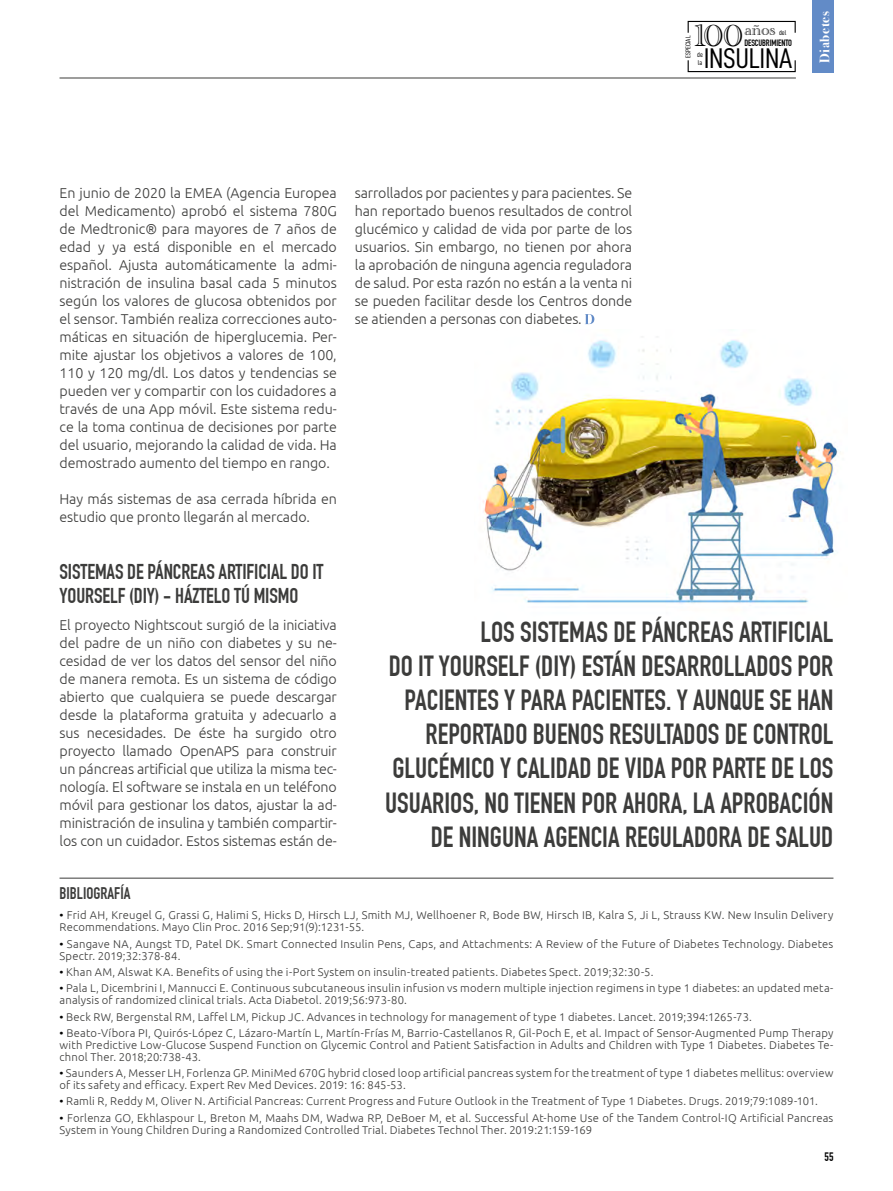
<style>
.page{position:relative;width:893px;height:1191px;background:#fff}
.page>*{position:absolute;margin:0;border:0;box-sizing:border-box;transform-origin:0 0}
.t1{font:31.8px "Academy Engraved Let Plain";color:#000}
.t2{font:28.5px/34.2px "DIN Engschrift Std";color:#3c3c3b;text-align:right}
.t3{font:28.5px "D DIN Condensed";letter-spacing:-.01em;color:#000}
.t4{font:21px/24px "DIN Engschrift Std";letter-spacing:-.005em;color:#3c3c3b}
.t5{font:16.65px "Academy Engraved Let Plain";color:#000}
.t6{font:16.5px "DIN Engschrift Std";color:#3c3c3b}
.t7{font:300 14.25px/18px "Ubuntu";letter-spacing:-.005em;color:#3c3c3b;text-align:justify}
.t8{font:700 13.5px "Bodoni Svty Two ITCTT";letter-spacing:.04em;color:#fff}
.t9{font:12px "DIN Engschrift Std";color:#000}
.t10{font:300 11.25px/12px "Ubuntu";letter-spacing:.02em;color:#3c3c3b}
.t11{font:9px "DIN Engschrift Std";letter-spacing:-.01em;color:#000}
.t12{font:6.9px/8.2px "D DIN Condensed";color:#000}
.s1{font-weight:400;color:#000}
</style>
<div class="page">
<div style="left:812px;top:0;width:21px;height:72px;background:#628bc7"></div>
<svg style="left:687px;top:20px;width:109px;height:53px"></svg>
<hr style="left:60px;top:78px;width:736px;height:1px;background:#3c3c3b">
<hr style="left:60px;top:877px;width:773px;height:1px;background:#3c3c3b">
<img style="left:483px;top:336px;width:356px;height:268px">
<svg style="left:585px;top:314px;width:9px;height:10px"></svg>
<h1 class="t1" style="left:694px;top:11px;width:51px">100</h1>
<h3 class="t5" style="left:744px;top:18px;width:33px">años</h3>
<p class="t12" style="left:779px;top:29px;width:9px">del</p>
<p class="t11" style="left:744px;top:37px;width:49px">DESCUBRIMIENTO</p>
<p class="t12" style="left:684px;top:58px;width:24px;rotate:-90deg">ESPECIAL</p>
<p class="t12" style="left:697px;top:50px;width:7px">de la</p>
<h2 class="t3" style="left:704px;top:43px;width:90px">INSULINA</h2>
<p class="t8" style="left:813px;top:63px;width:53px;rotate:-90deg">Diabetes</p>
<p class="t7" style="left:60px;top:184px;width:279px">En junio de 2020 la EMEA (Agencia Europea del Medicamento) aprobó el sistema 780G de Medtronic® para mayores de 7 años de edad y ya está disponible en el mercado español. Ajusta automáticamente la admi&shy;nistración de insulina basal cada 5 minutos según los valores de glucosa obtenidos por el sensor. También realiza correcciones auto&shy;máticas en situación de hiperglucemia. Per&shy;mite ajustar los objetivos a valores de 100, 110 y 120 mg/dl. Los datos y tendencias se pueden ver y compartir con los cuidadores a través de una App móvil. Este sistema redu&shy;ce la toma continua de decisiones por parte del usuario, mejorando la calidad de vida. Ha demostrado aumento del tiempo en rango.</p>
<p class="t7" style="left:60px;top:490px;width:279px">Hay más sistemas de asa cerrada híbrida en estudio que pronto llegarán al mercado.</p>
<h3 class="t4" style="left:60px;top:560px;width:265px">SISTEMAS DE PÁNCREAS ARTIFICIAL DO IT<br>YOURSELF (DIY) - HÁZTELO TÚ MISMO</h3>
<p class="t7" style="left:60px;top:616px;width:279px">El proyecto Nightscout surgió de la iniciativa del padre de un niño con diabetes y su ne&shy;cesidad de ver los datos del sensor del niño de manera remota. Es un sistema de código abierto que cualquiera se puede descargar desde la plataforma gratuita y adecuarlo a sus necesidades. De éste ha surgido otro proyecto llamado OpenAPS para construir un páncreas artificial que utiliza la misma tec&shy;nología. El software se instala en un teléfono móvil para gestionar los datos, ajustar la ad&shy;ministración de insulina y también compartir&shy;los con un cuidador. Estos sistemas están de-</p>
<p class="t7" style="left:355px;top:184px;width:279px">sarrollados por pacientes y para pacientes. Se han reportado buenos resultados de control glucémico y calidad de vida por parte de los usuarios. Sin embargo, no tienen por ahora la aprobación de ninguna agencia reguladora de salud. Por esta razón no están a la venta ni se pueden facilitar desde los Centros donde se atienden a personas con diabetes.</p>
<p class="t2" style="left:385px;top:614px;width:450px">LOS SISTEMAS DE PÁNCREAS ARTIFICIAL<br>DO IT YOURSELF (DIY) ESTÁN DESARROLLADOS POR PACIENTES Y PARA PACIENTES. Y AUNQUE SE HAN REPORTADO BUENOS RESULTADOS DE CONTROL GLUCÉMICO Y CALIDAD DE VIDA POR PARTE DE LOS USUARIOS, NO TIENEN POR AHORA, LA APROBACIÓN DE NINGUNA AGENCIA REGULADORA DE SALUD</p>
<h3 class="t6" style="left:60px;top:883px;width:72px">BIBLIOGRAFÍA</h3>
<p class="t10" style="left:60px;top:909px;width:775px"><span class="s1">•</span> Frid AH, Kreugel G, Grassi G, Halimi S, Hicks D, Hirsch LJ, Smith MJ, Wellhoener R, Bode BW, Hirsch IB, Kalra S, Ji L, Strauss KW. New Insulin Delivery<br>Recommendations. Mayo Clin Proc. 2016 Sep;91(9):1231-55.</p>
<p class="t10" style="left:60px;top:937px;width:775px"><span class="s1">•</span> Sangave NA, Aungst TD, Patel DK. Smart Connected Insulin Pens, Caps, and Attachments: A Review of the Future of Diabetes Technology. Diabetes<br>Spectr. 2019;32:378-84.</p>
<p class="t10" style="left:60px;top:965px;width:596px"><span class="s1">•</span> Khan AM, Alswat KA. Benefits of using the i-Port System on insulin-treated patients. Diabetes Spect. 2019;32:30-5.</p>
<p class="t10" style="left:60px;top:982px;width:775px"><span class="s1">•</span> Pala L, Dicembrini I, Mannucci E. Continuous subcutaneous insulin infusion vs modern multiple injection regimens in type 1 diabetes: an updated meta&shy;analysis of randomized clinical trials. Acta Diabetol. 2019;56:973-80.</p>
<p class="t10" style="left:60px;top:1010px;width:694px"><span class="s1">•</span> Beck RW, Bergenstal RM, Laffel LM, Pickup JC. Advances in technology for management of type 1 diabetes. Lancet. 2019;394:1265-73.</p>
<p class="t10" style="left:60px;top:1026px;width:775px;text-align:justify"><span class="s1">•</span> Beato-Víbora PI, Quirós-López C, Lázaro-Martín L, Martín-Frías M, Barrio-Castellanos R, Gil-Poch E, et al. Impact of Sensor-Augmented Pump Therapy with Predictive Low-Glucose Suspend Function on Glycemic Control and Patient Satisfaction in Adults and Children with Type 1 Diabetes. Diabetes Te&shy;chnol Ther. 2018;20:738-43.</p>
<p class="t10" style="left:60px;top:1066px;width:775px"><span class="s1">•</span> Saunders A, Messer LH, Forlenza GP. MiniMed 670G hybrid closed loop artificial pancreas system for the treatment of type 1 diabetes mellitus: overview of its safety and efficacy. Expert Rev Med Devices. 2019: 16: 845-53.</p>
<p class="t10" style="left:60px;top:1095px;width:760px"><span class="s1">•</span> Ramli R, Reddy M, Oliver N. Artificial Pancreas: Current Progress and Future Outlook in the Treatment of Type 1 Diabetes. Drugs. 2019;79:1089-101.</p>
<p class="t10" style="left:60px;top:1111px;width:775px"><span class="s1">•</span> Forlenza GO, Ekhlaspour L, Breton M, Maahs DM, Wadwa RP, DeBoer M, et al. Successful At-home Use of the Tandem Control-IQ Artificial Pancreas<br>System in Young Children During a Randomized Controlled Trial. Diabetes Technol Ther. 2019:21:159-169</p>
<p class="t9" style="left:824px;top:1149px;width:10px">55</p>
</div>
